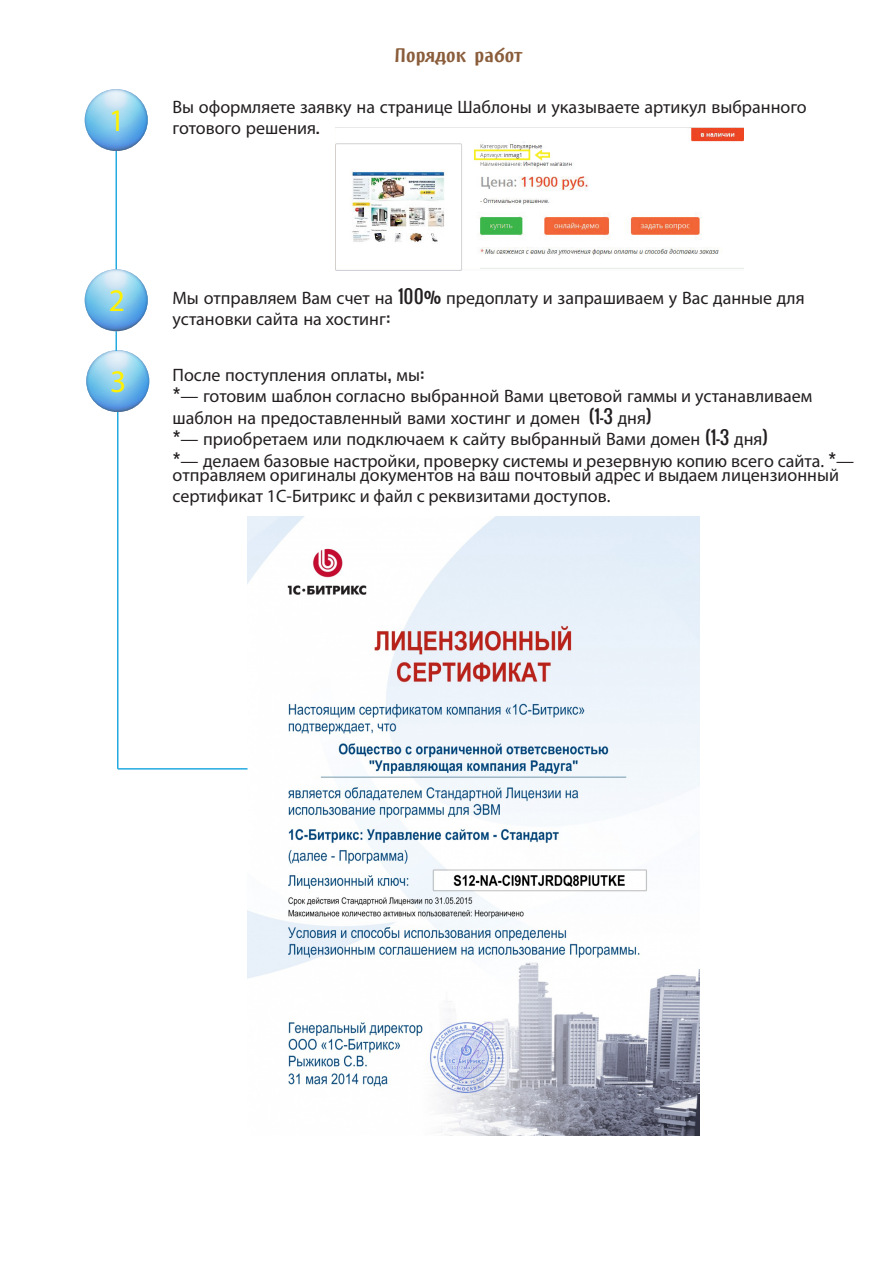
<style>
.page{position:relative;width:893px;height:1263px;background:#fff}
.page>*{position:absolute;margin:0;border:0;box-sizing:border-box;transform-origin:0 0}
.t1{font:31.5px "Myriad Pro";color:#fff101}
.t2{font:18px/21.5px "Myriad Pro";color:#231f20}
.t3{font:18px "Oz Handicraft BT";color:#8a5d3b;scale:1.82 1}
.s1{font-family:"Oswald"}
</style>
<div class="page">
<svg style="left:85px;top:89px;width:63px;height:62px;background:#85c2e8"></svg>
<svg style="left:85px;top:269px;width:63px;height:62px;background:#86c2e8"></svg>
<svg style="left:86px;top:350px;width:63px;height:62px;background:#85c2e8"></svg>
<hr style="left:116px;top:151px;width:1px;height:118px;background:#24aae1">
<svg style="left:116px;top:331px;width:1px;height:20px"></svg>
<img style="left:247px;top:517px;width:453px;height:619px">
<hr style="left:117px;top:412px;width:1px;height:357px;background:#24aae1">
<hr style="left:118px;top:768px;width:129px;height:1px;background:#24aae1">
<img style="left:336px;top:128px;width:407px;height:143px">
<h1 class="t1" style="left:109px;top:101px;width:18px">1</h1>
<p class="t3" style="left:394px;top:44px;width:72px">Порядок работ</p>
<p class="t2" style="left:172px;top:95px;width:636px">Вы оформляете заявку на странице Шаблоны и указываете артикул выбранного готового решения<span class="s1">.</span></p>
<h1 class="t1" style="left:109px;top:281px;width:18px">2</h1>
<h1 class="t1" style="left:110px;top:362px;width:18px">3</h1>
<p class="t2" style="left:172px;top:286px;width:634px">Мы отправляем Вам счет на <span class="s1">100%</span> предоплату и запрашиваем у Вас данные для установки сайта на хостинг<span class="s1">:</span></p>
<p class="t2" style="left:172px;top:364px;width:683px">После поступления оплаты<span class="s1">,</span> мы<span class="s1">:<br>*</span>— готовим шаблон согласно выбранной Вами цветовой гаммы и устанавливаем шаблон на предоставленный вами хостинг и домен <span class="s1">(1-3</span> дня<span class="s1">)<br>*</span>— приобретаем или подключаем к сайту выбранный Вами домен <span class="s1">(1-3</span> дня<span class="s1">)<br>*</span>— делаем базовые настройки, проверку системы и резервную копию всего сайта. <span class="s1">*</span>—</p>
<p class="t2" style="left:172px;top:464px;width:668px">отправляем оригиналы документов на ваш почтовый адрес и выдаем лицензионный сертификат 1С-Битрикс и файл с реквизитами доступов.</p>
</div>
